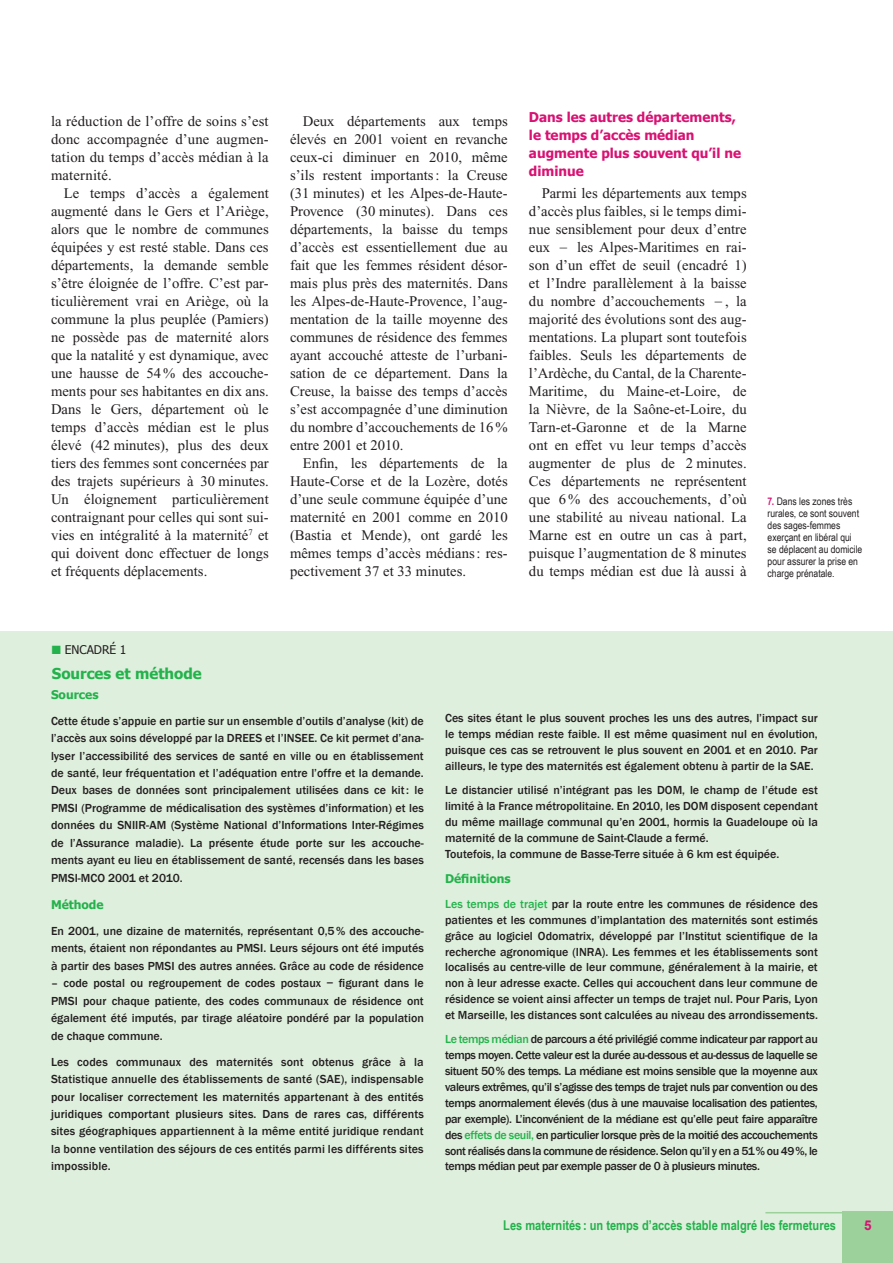
<style>
.page{position:relative;width:893px;height:1263px;background:#fff}
.page>*{position:absolute;margin:0;border:0;box-sizing:border-box;transform-origin:0 0}
.t1{font:700 15px "Tahoma";color:#23b24b}
.t2{font:14.7px/18px "Times New Roman";color:#231f20;text-align:justify}
.t3{font:700 13.5px/18px "Tahoma";color:#d81273}
.t4{font:700 13.5px "Arial Narrow";color:#23b24b}
.t5{font:700 13.5px "Arial";color:#d81273}
.t6{font:500 12px/15.9px "Franklin Gothic";color:#231f20;text-align:justify}
.t7{font:700 12px "Tahoma";color:#23b24b}
.t8{font:12px "Tahoma";color:#231f20}
.t9{font:10.5px/12px "Arial Narrow";color:#231f20}
.s1{font-weight:700;color:#d81273}
.s2{color:#23b24b}
</style>
<div class="page">
<div style="left:0;top:631px;width:893px;height:632px;background:#dfefdd"></div>
<div style="left:842px;top:1212px;width:51px;height:51px;background:#9cd19c"></div>
<hr style="left:765px;top:1212px;width:85px;height:1px;background:#9cd19c">
<p class="t2" style="left:51px;top:112px;width:219px">la réduction de l’offre de soins s’est donc accompagnée d’une augmen&shy;tation du temps d’accès médian à la maternité.</p>
<p class="t2" style="left:51px;top:184px;width:219px;text-indent:13px">Le temps d’accès a également augmenté dans le Gers et l’Ariège, alors que le nombre de communes équipées y est resté stable. Dans ces départements, la demande semble s’être éloignée de l’offre. C’est par&shy;ticulièrement vrai en Ariège, où la commune la plus peuplée (Pamiers) ne possède pas de maternité alors que la natalité y est dynamique, avec une hausse de 54 % des accouche&shy;ments pour ses habitantes en dix ans.<br>Dans le Gers, département où le temps d’accès médian est le plus élevé (42 minutes), plus des deux tiers des femmes sont concernées par des trajets supérieurs à 30 minutes.<br>Un éloignement particulièrement contraignant pour celles qui sont sui&shy;vies en intégralité à la maternité<sup>7</sup> et qui doivent donc effectuer de longs et fréquents déplacements.</p>
<p class="t2" style="left:290px;top:112px;width:219px;text-indent:13px">Deux départements aux temps élevés en 2001 voient en revanche ceux-ci diminuer en 2010, même s’ils restent importants : la Creuse (31 minutes) et les Alpes-de-Haute-Provence (30 minutes). Dans ces départements, la baisse du temps d’accès est essentiellement due au fait que les femmes résident désor&shy;mais plus près des maternités. Dans les Alpes-de-Haute-Provence, l’aug&shy;mentation de la taille moyenne des communes de résidence des femmes ayant accouché atteste de l’urbani&shy;sation de ce département. Dans la Creuse, la baisse des temps d’accès s’est accompagnée d’une diminution du nombre d’accouchements de 16 % entre 2001 et 2010.</p>
<p class="t2" style="left:290px;top:454px;width:219px;text-indent:13px">Enfin, les départements de la Haute-Corse et de la Lozère, dotés d’une seule commune équipée d’une maternité en 2001 comme en 2010 (Bastia et Mende), ont gardé les mêmes temps d’accès médians : res&shy;pectivement 37 et 33 minutes.</p>
<p class="t3" style="left:529px;top:107px;width:214px">Dans les autres départements, le temps d’accès médian augmente plus souvent qu’il ne diminue</p>
<p class="t2" style="left:529px;top:184px;width:219px;text-indent:13px">Parmi les départements aux temps d’accès plus faibles, si le temps dimi&shy;nue sensiblement pour deux d’entre eux − les Alpes-Maritimes en rai&shy;son d’un effet de seuil (encadré 1) et l’Indre parallèlement à la baisse du nombre d’accouchements −, la majorité des évolutions sont des aug&shy;mentations. La plupart sont toutefois faibles. Seuls les départements de l’Ardèche, du Cantal, de la Charente-Maritime, du Maine-et-Loire, de la Nièvre, de la Saône-et-Loire, du Tarn-et-Garonne et de la Marne ont en effet vu leur temps d’accès augmenter de plus de 2 minutes.<br>Ces départements ne représentent que 6 % des accouchements, d’où une stabilité au niveau national. La Marne est en outre un cas à part, puisque l’augmentation de 8 minutes du temps médian est due là aussi à</p>
<p class="t9" style="left:768px;top:495px;width:96px"><span class="s1">7.</span> Dans les zones très rurales, ce sont souvent des sages-femmes exerçant en libéral qui se déplacent au domicile pour assurer la prise en charge prénatale.</p>
<p class="t8" style="left:52px;top:642px;width:76px"><span class="s2">■</span> ENCADRÉ 1</p>
<p class="t1" style="left:52px;top:664px;width:151px">Sources et méthode</p>
<p class="t7" style="left:51px;top:687px;width:49px">Sources</p>
<p class="t6" style="left:51px;top:712px;width:374px;line-height:17.4px">Cette étude s’appuie en partie sur un ensemble d’outils d’analyse (kit) de l’accès aux soins développé par la DREES et l’INSEE. Ce kit permet d’ana&shy;lyser l’accessibilité des services de santé en ville ou en établissement de santé, leur fréquentation et l’adéquation entre l’offre et la demande.<br>Deux bases de données sont principalement utilisées dans ce kit : le PMSI (Programme de médicalisation des systèmes d’information) et les données du SNIIR-AM (Système National d’Informations Inter-Régimes de l’Assurance maladie). La présente étude porte sur les accouche&shy;ments ayant eu lieu en établissement de santé, recensés dans les bases PMSI-MCO 2001 et 2010.</p>
<p class="t7" style="left:51px;top:897px;width:54px">Méthode</p>
<p class="t6" style="left:51px;top:922px;width:374px;line-height:17.4px">En 2001, une dizaine de maternités, représentant 0,5 % des accouche&shy;ments, étaient non répondantes au PMSI. Leurs séjours ont été imputés à partir des bases PMSI des autres années. Grâce au code de résidence</p>
<p class="t6" style="left:51px;top:975px;width:374px;line-height:17.4px">– code postal ou regroupement de codes postaux − figurant dans le PMSI pour chaque patiente, des codes communaux de résidence ont également été imputés, par tirage aléatoire pondéré par la population de chaque commune.</p>
<p class="t6" style="left:51px;top:1053px;width:374px;line-height:17.4px">Les codes communaux des maternités sont obtenus grâce à la Statistique annuelle des établissements de santé (SAE), indispensable pour localiser correctement les maternités appartenant à des entités juridiques comportant plusieurs sites. Dans de rares cas, différents sites géographiques appartiennent à la même entité juridique rendant la bonne ventilation des séjours de ces entités parmi les différents sites impossible.</p>
<p class="t6" style="left:445px;top:710px;width:374px">Ces sites étant le plus souvent proches les uns des autres, l’impact sur le temps médian reste faible. Il est même quasiment nul en évolution, puisque ces cas se retrouvent le plus souvent en 2001 et en 2010. Par ailleurs, le type des maternités est également obtenu à partir de la SAE.</p>
<p class="t6" style="left:445px;top:782px;width:374px;text-align:left">Le distancier utilisé n’intégrant pas les DOM, le champ de l’étude est limité à la France métropolitaine. En 2010, les DOM disposent cependant du même maillage communal qu’en 2001, hormis la Guadeloupe où la maternité de la commune de Saint-Claude a fermé.<br>Toutefois, la commune de Basse-Terre située à 6 km est équipée.</p>
<p class="t7" style="left:445px;top:871px;width:67px">Définitions</p>
<p class="t6" style="left:445px;top:896px;width:374px"><span class="s2">Les temps de trajet</span> par la route entre les communes de résidence des patientes et les communes d’implantation des maternités sont estimés grâce au logiciel Odomatrix, développé par l’Institut scientifique de la recherche agronomique (INRA). Les femmes et les établissements sont localisés au centre-ville de leur commune, généralement à la mairie, et non à leur adresse exacte. Celles qui accouchent dans leur commune de résidence se voient ainsi affecter un temps de trajet nul. Pour Paris, Lyon et Marseille, les distances sont calculées au niveau des arrondissements.</p>
<p class="t6" style="left:445px;top:1031px;width:374px"><span class="s2">Le temps médian</span> de parcours a été privilégié comme indicateur par rapport au temps moyen. Cette valeur est la durée au-dessous et au-dessus de laquelle se situent 50% des temps. La médiane est moins sensible que la moyenne aux valeurs extrêmes, qu’il s’agisse des temps de trajet nuls par convention ou des temps anormalement élevés (dus à une mauvaise localisation des patientes, par exemple). L’inconvénient de la médiane est qu’elle peut faire apparaître des <span class="s2">effets de seuil,</span> en particulier lorsque près de la moitié des accouchements sont réalisés dans la commune de résidence. Selon qu’il y en a 51% ou 49%, le temps médian peut par exemple passer de 0 à plusieurs minutes.</p>
<p class="t4" style="left:503px;top:1215px;width:334px">Les maternités : un temps d’accès stable malgré les fermetures</p>
<p class="t5" style="left:864px;top:1217px;width:9px">5</p>
</div>
